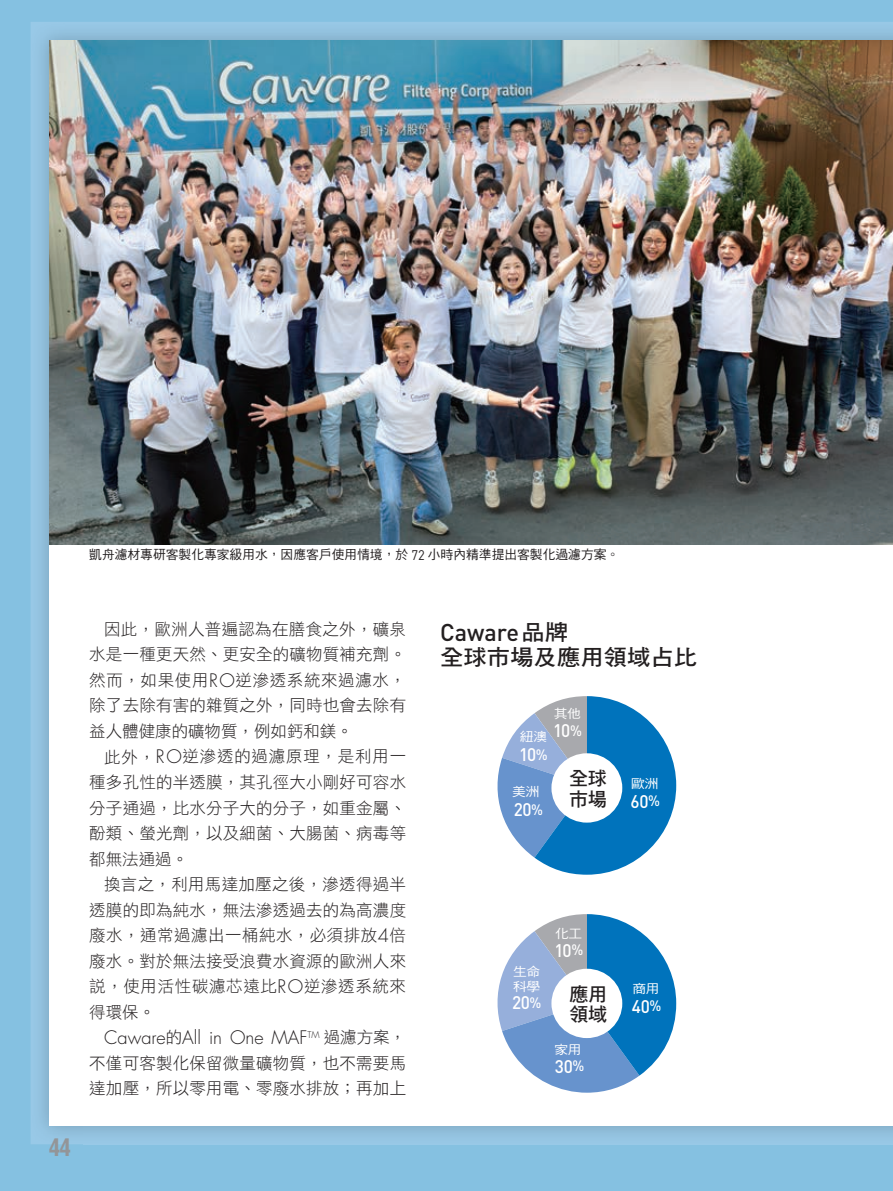
<style>
.page{position:relative;width:893px;height:1191px;background:#85c1e1}
.page>*{position:absolute;margin:0;border:0;box-sizing:border-box;transform-origin:0 0}
.t1{font:500 24px "DIN Pro";color:#231f20}
.t2{font:22.2px "DF Hei Std W7";color:#231f20;scale:1.05 1}
.t3{font:21.3px "Techno";color:#939598}
.t4{font:19.2px/20.2px "DF Hei Std W7";letter-spacing:-.025em;color:#231f20}
.t5{font:300 18.15px "Futura Std";color:#231f20}
.t6{font:500 18px "DIN Pro";letter-spacing:-.02em;color:#fff;scale:.95 1}
.t7{font:16.5px/25.5px "DF Li Hei Std W3";letter-spacing:.015em;color:#231f20;text-align:justify}
.t8{font:12.75px "DF Hei Std W5";color:#231f20}
.t9{font:12.45px/14.9px "DF Hei Std W5";letter-spacing:-.025em;color:#fff;scale:1.11 1}
.s1{font-family:"DIN Pro";font-size:13.8px}
.s2{font-family:"Futura Std";font-weight:300;font-size:18.15px}
.s3{font-family:"DF Li Hei Std W3";font-weight:400;font-size:16.5px}
.s4{font-family:"DF Hei Std W7";font-weight:400;font-size:22.2px}
.s5{font-size:14.85px}
.s6{font-family:"DIN Pro";font-weight:500;font-size:14.85px;color:#fff}
</style>
<div class="page">
<img style="left:31px;top:22px;width:862px;height:52px">
<img style="left:31px;top:74px;width:52px;height:1070px">
<img style="left:83px;top:1125px;width:810px;height:19px">
<div style="left:49px;top:40px;width:844px;height:1085px;background:#fff"></div>
<img style="left:49px;top:40px;width:844px;height:504px">
<svg style="left:497px;top:914px;width:179px;height:178px"></svg>
<div style="left:551px;top:968px;width:71px;height:70px;background:#fff;border-radius:50%"></div>
<svg style="left:497px;top:696px;width:179px;height:178px"></svg>
<div style="left:551px;top:753px;width:71px;height:69px;background:#fff;border-radius:50%"></div>
<p class="t8" style="left:89px;top:548px;width:531px">凱舟濾材專研客製化專家級用水，因應客戶使用情境，於 <span class="s1">72</span> 小時內精準提出客製化過濾方案。</p>
<p class="t3" style="left:49px;top:1133px;width:23px">44</p>
<p class="t7" style="left:89px;top:616px;width:318px;text-indent:15px">因此，歐洲人普遍認為在膳食之外，礦泉水是一種更天然、更安全的礦物質補充劑。然而，如果使用<span class="s2">RO</span>逆滲透系統來過濾水，除了去除有害的雜質之外，同時也會去除有益人體健康的礦物質，例如鈣和鎂。</p>
<p class="t7" style="left:89px;top:743px;width:318px;text-indent:15px">此外，<span class="s2">RO</span>逆滲透的過濾原理，是利用一種多孔性的半透膜，其孔徑大小剛好可容水分子通過，比水分子大的分子，如重金屬、酚類、螢光劑，以及細菌、大腸菌、病毒等都無法通過。</p>
<p class="t7" style="left:89px;top:871px;width:318px;text-indent:15px">換言之，利用馬達加壓之後，滲透得過半透膜的即為純水，無法滲透過去的為高濃度廢水，通常過濾出一桶純水，必須排放<span class="s2">4</span>倍廢水。對於無法接受浪費水資源的歐洲人來說，使用活性碳濾芯遠比<span class="s2">RO</span>逆滲透系統來得環保。</p>
<p class="t5" style="left:104px;top:1026px;width:303px">Caware<span class="s3">的</span>All in One MAF<sup>TM</sup> <span class="s3">過濾方案，</span></p>
<p class="t7" style="left:89px;top:1049px;width:318px">不僅可客製化保留微量礦物質，也不需要馬達加壓，所以零用電、零廢水排放；再加上</p>
<h1 class="t1" style="left:440px;top:612px;width:130px">Caware<span class="s4">品牌</span></h1>
<h2 class="t2" style="left:440px;top:645px;width:246px">全球市場及應用領域占比</h2>
<p class="t9" style="left:554px;top:705px;width:26px">其他</p>
<p class="t9" style="left:520px;top:729px;width:26px">紐澳</p>
<p class="t6" style="left:519px;top:739px;width:32px">10<span class="s5">%</span></p>
<p class="t9" style="left:512px;top:784px;width:26px">美洲</p>
<p class="t6" style="left:514px;top:794px;width:33px">20<span class="s5">%</span></p>
<p class="t6" style="left:553px;top:716px;width:32px">10<span class="s5">%</span></p>
<p class="t4" style="left:569px;top:768px;width:92px">全球<br>市場 <sub>60</sub><span class="s6">%</span></p>
<p class="t9" style="left:631px;top:776px;width:26px">歐洲</p>
<p class="t9" style="left:513px;top:964px;width:26px">生命科學</p>
<p class="t6" style="left:512px;top:987px;width:33px">20<span class="s5">%</span></p>
<p class="t9" style="left:555px;top:926px;width:26px">化工</p>
<p class="t6" style="left:555px;top:935px;width:32px">10<span class="s5">%</span></p>
<p class="t4" style="left:569px;top:983px;width:39px">應用領域</p>
<p class="t9" style="left:554px;top:1042px;width:26px">家用</p>
<p class="t6" style="left:555px;top:1051px;width:33px">30<span class="s5">%</span></p>
<p class="t9" style="left:632px;top:981px;width:26px">商用</p>
<p class="t6" style="left:632px;top:991px;width:33px">40<span class="s5">%</span></p>
</div>
